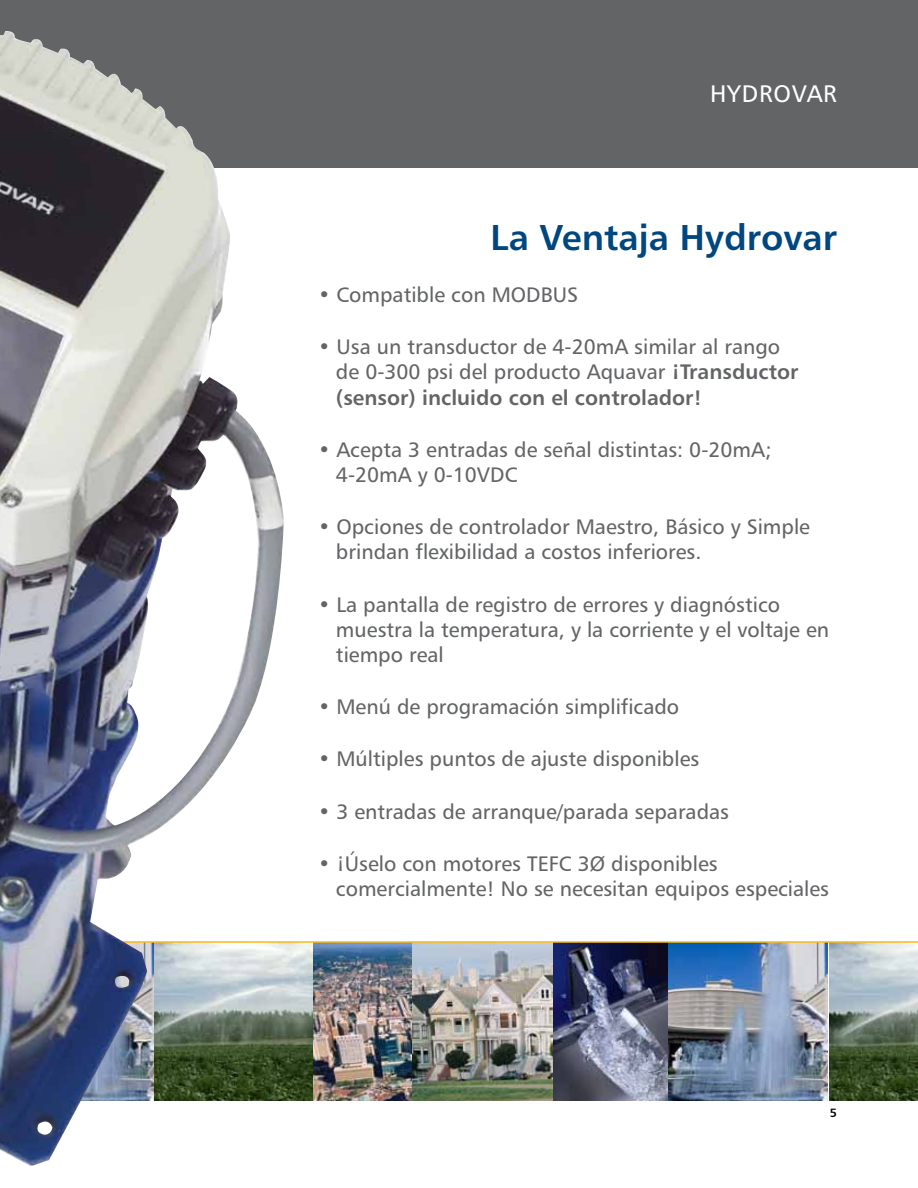
<style>
.page{position:relative;width:918px;height:1188px;background:#fff}
.page>*{position:absolute;margin:0;border:0;box-sizing:border-box;transform-origin:0 0}
.t1{font:36px "Humanist 777 BT Bold B";color:#00467f}
.t2{font:24px "Humanist 777 BT Roman B";letter-spacing:.03em;color:#fff}
.t3{font:21px/25.2px "Humanist 777 BT Roman B";color:#636466}
.t4{font:21px "Humanist 777 BT Bold B";color:#636466}
.t5{font:12px "Humanist 777 BT Bold B";color:#000}
.s1{font-family:"Humanist 777 BT Bold B"}
</style>
<div class="page">
<div style="left:0;top:0;width:918px;height:168px;background:#636466"></div>
<img style="left:830px;top:943px;width:88px;height:158px">
<img style="left:295px;top:943px;width:532px;height:158px">
<hr style="left:0;top:941px;width:414px;height:2px;background:#fdba12">
<hr style="left:413px;top:941px;width:505px;height:2px;background:#fdba12">
<img style="left:0;top:31px;width:295px;height:1135px">
<p class="t2" style="left:710px;top:79px;width:128px">HYDROVAR</p>
<h1 class="t1" style="left:491px;top:215px;width:348px">La Ventaja Hydrovar</h1>
<p class="t3" style="left:318px;top:282px;width:262px">• Compatible con MODBUS</p>
<p class="t3" style="left:336px;top:334px;width:464px;text-indent:-18px">• Usa un transductor de 4-20mA similar al rango de 0-300 psi del producto Aquavar <span class="s1">¡Transductor</span></p>
<p class="t4" style="left:336px;top:384px;width:368px">(sensor) incluido con el controlador!</p>
<p class="t3" style="left:336px;top:436px;width:437px;text-indent:-18px">• Acepta 3 entradas de señal distintas: 0-20mA;<br>4-20mA y 0-10VDC</p>
<p class="t3" style="left:336px;top:514px;width:476px;text-indent:-18px">• Opciones de controlador Maestro, Básico y Simple brindan flexibilidad a costos inferiores.</p>
<p class="t3" style="left:336px;top:591px;width:495px;text-indent:-18px">• La pantalla de registro de errores y diagnóstico muestra la temperatura, y la corriente y el voltaje en tiempo real</p>
<p class="t3" style="left:318px;top:694px;width:363px">• Menú de programación simplificado</p>
<p class="t3" style="left:318px;top:746px;width:383px">• Múltiples puntos de ajuste disponibles</p>
<p class="t3" style="left:318px;top:798px;width:413px">• 3 entradas de arranque/parada separadas</p>
<p class="t3" style="left:336px;top:851px;width:495px;text-indent:-18px">• ¡Úselo con motores TEFC 3Ø disponibles comercialmente! No se necesitan equipos especiales</p>
<p class="t5" style="left:830px;top:1105px;width:9px">5</p>
</div>
